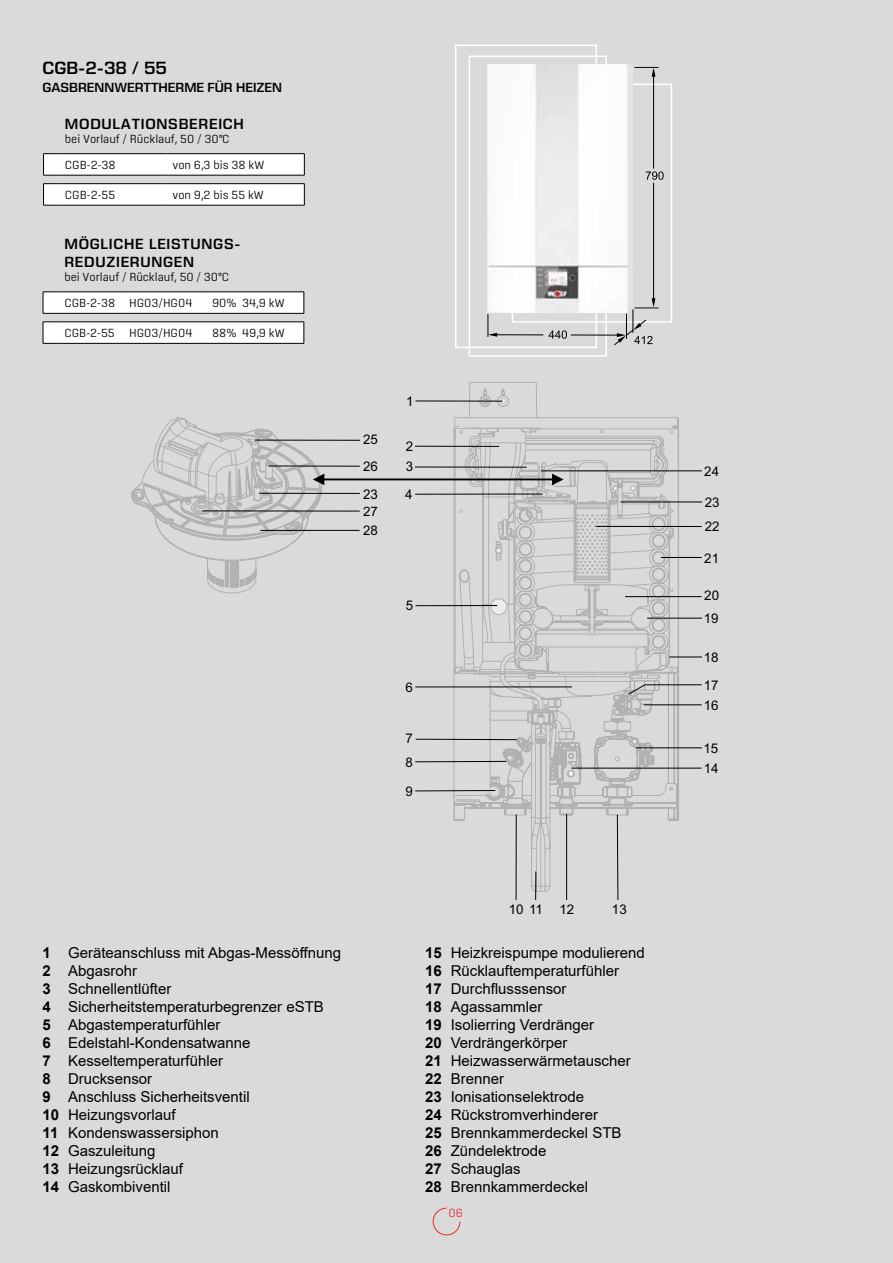
<style>
.page{position:relative;width:893px;height:1263px;background:#dadada}
.page>*{position:absolute;margin:0;border:0;box-sizing:border-box;transform-origin:0 0}
.t1{font:600 18px "Eurostile Next LT Pro";color:#000}
.t2{font:15px/18px "Arial";color:#000}
.t3{font:600 15px/18px "Eurostile Next LT Pro";letter-spacing:.05em;color:#000}
.t4{font:600 13.5px "Eurostile Next LT Pro";color:#000}
.t5{font:13.35px/23.7px "Arial";color:#000}
.t6{font:13.05px "Arial";color:#000}
.t7{font:300 12px/26px "Center";color:#000}
.t8{font:300 12px "Center";color:#e62a32}
.s1{font-weight:700}
</style>
<div class="page">
<svg style="left:432px;top:1207px;width:29px;height:29px"></svg>
<div style="left:512px;top:84px;width:160px;height:239px;border:2px solid #fff"></div>
<div style="left:469px;top:56px;width:138px;height:301px;border:2px solid #fff"></div>
<div style="left:455px;top:45px;width:142px;height:303px;border:2px solid #fff"></div>
<svg style="left:43px;top:153px;width:262px;height:53px"></svg>
<hr style="left:59px;top:205px;width:107px;height:1px;background:#000">
<hr style="left:166px;top:205px;width:139px;height:1px;background:#000">
<hr style="left:653px;top:183px;width:1px;height:120px;background:#000">
<hr style="left:653px;top:72px;width:1px;height:97px;background:#000">
<svg style="left:634px;top:67px;width:24px;height:10px"></svg>
<svg style="left:549px;top:330px;width:18px;height:9px"></svg>
<svg style="left:646px;top:171px;width:18px;height:9px"></svg>
<hr style="left:571px;top:335px;width:49px;height:1px;background:#000">
<hr style="left:493px;top:334px;width:50px;height:1px;background:#000">
<svg style="left:487px;top:314px;width:10px;height:23px"></svg>
<svg style="left:613px;top:298px;width:45px;height:48px"></svg>
<img style="left:487px;top:64px;width:146px;height:249px">
<hr style="left:324px;top:478px;width:229px;height:2px;background:#000">
<svg style="left:131px;top:417px;width:193px;height:177px"></svg>
<hr style="left:269px;top:465px;width:91px;height:2px;background:#000">
<hr style="left:259px;top:493px;width:101px;height:1px;background:#000">
<hr style="left:202px;top:510px;width:158px;height:1px;background:#000">
<svg style="left:414px;top:382px;width:265px;height:518px"></svg>
<hr style="left:541px;top:470px;width:161px;height:1px;background:#000">
<svg style="left:43px;top:292px;width:262px;height:52px"></svg>
<hr style="left:58px;top:343px;width:65px;height:1px;background:#000">
<hr style="left:123px;top:343px;width:83px;height:1px;background:#000">
<hr style="left:206px;top:343px;width:98px;height:1px;background:#000">
<p class="t1" style="left:43px;top:58px;width:126px">CGB-2-38 / 55</p>
<p class="t4" style="left:43px;top:80px;width:241px">GASBRENNWERTTHERME FÜR HEIZEN</p>
<p class="t3" style="left:65px;top:115px;width:181px">MODULATIONSBEREICH</p>
<p class="t7" style="left:65px;top:126px;width:166px">bei Vorlauf / Rücklauf, 50 / 30°C<br>CGB-2-38</p>
<p class="t7" style="left:172px;top:152px;width:93px">von 6,3 bis 38 kW</p>
<p class="t7" style="left:65px;top:182px;width:52px">CGB-2-55</p>
<p class="t7" style="left:172px;top:182px;width:93px">von 9,2 bis 55 kW</p>
<p class="t3" style="left:64px;top:235px;width:178px">MÖGLICHE LEISTUNGS-<br>REDUZIERUNGEN</p>
<p class="t7" style="left:64px;top:264px;width:166px">bei Vorlauf / Rücklauf, 50 / 30°C<br>CGB-2-38 HG03/HG04</p>
<p class="t7" style="left:212px;top:290px;width:74px">90% 34,9 kW</p>
<p class="t7" style="left:64px;top:320px;width:130px">CGB-2-55 HG03/HG04</p>
<p class="t7" style="left:212px;top:320px;width:74px">88% 49,9 kW</p>
<p class="t5" style="left:363px;top:426px;width:16px;line-height:26.4px">25<br>26</p>
<p class="t5" style="left:363px;top:482px;width:16px">23</p>
<p class="t6" style="left:363px;top:504px;width:16px">27</p>
<p class="t5" style="left:363px;top:518px;width:16px">28</p>
<p class="t5" style="left:406px;top:389px;width:9px">1</p>
<p class="t5" style="left:406px;top:434px;width:9px">2</p>
<p class="t5" style="left:405px;top:482px;width:9px">4</p>
<p class="t5" style="left:406px;top:455px;width:9px">3</p>
<p class="t5" style="left:406px;top:594px;width:9px">5</p>
<p class="t5" style="left:405px;top:676px;width:9px">6</p>
<p class="t5" style="left:405px;top:727px;width:9px">7<br>8</p>
<p class="t5" style="left:405px;top:780px;width:9px">9</p>
<p class="t5" style="left:509px;top:897px;width:67px">10 11 12</p>
<p class="t5" style="left:612px;top:897px;width:16px">13</p>
<p class="t2" style="left:43px;top:943px;width:300px"><span class="s1">1</span> Geräteanschluss mit Abgas-Messöffnung<br><span class="s1">2</span> Abgasrohr<br><span class="s1">3</span> Schnellentlüfter<br><span class="s1">4</span> Sicherheitstemperaturbegrenzer eSTB<br><span class="s1">5</span> Abgastemperaturfühler<br><span class="s1">6</span> Edelstahl-Kondensatwanne<br><span class="s1">7</span> Kesseltemperaturfühler<br><span class="s1">8</span> Drucksensor<br><span class="s1">9</span> Anschluss Sicherheitsventil<br><span class="s1">10</span> Heizungsvorlauf<br><span class="s1">11</span> Kondenswassersiphon<br><span class="s1">12</span> Gaszuleitung<br><span class="s1">13</span> Heizungsrücklauf<br><span class="s1">14</span> Gaskombiventil</p>
<p class="t2" style="left:425px;top:943px;width:221px"><span class="s1">15</span> Heizkreispumpe modulierend<br><span class="s1">16</span> Rücklauftemperaturfühler<br><span class="s1">17</span> Durchflusssensor<br><span class="s1">18</span> Agassammler<br><span class="s1">19</span> Isolierring Verdränger<br><span class="s1">20</span> Verdrängerkörper<br><span class="s1">21</span> Heizwasserwärmetauscher<br><span class="s1">22</span> Brenner<br><span class="s1">23</span> Ionisationselektrode<br><span class="s1">24</span> Rückstromverhinderer<br><span class="s1">25</span> Brennkammerdeckel STB<br><span class="s1">26</span> Zündelektrode<br><span class="s1">27</span> Schauglas<br><span class="s1">28</span> Brennkammerdeckel</p>
<p class="t8" style="left:449px;top:1206px;width:16px">06</p>
<p class="t5" style="left:704px;top:459px;width:16px">24</p>
<p class="t5" style="left:705px;top:490px;width:16px">23</p>
<p class="t5" style="left:705px;top:514px;width:16px">22</p>
<p class="t5" style="left:704px;top:546px;width:16px">21</p>
<p class="t5" style="left:704px;top:584px;width:16px">20</p>
<p class="t5" style="left:704px;top:607px;width:16px">19</p>
<p class="t5" style="left:704px;top:646px;width:16px">18</p>
<p class="t5" style="left:704px;top:673px;width:16px">17</p>
<p class="t5" style="left:704px;top:693px;width:16px">16</p>
<p class="t5" style="left:703px;top:736px;width:16px">15</p>
<p class="t5" style="left:704px;top:757px;width:16px">14</p>
</div>
